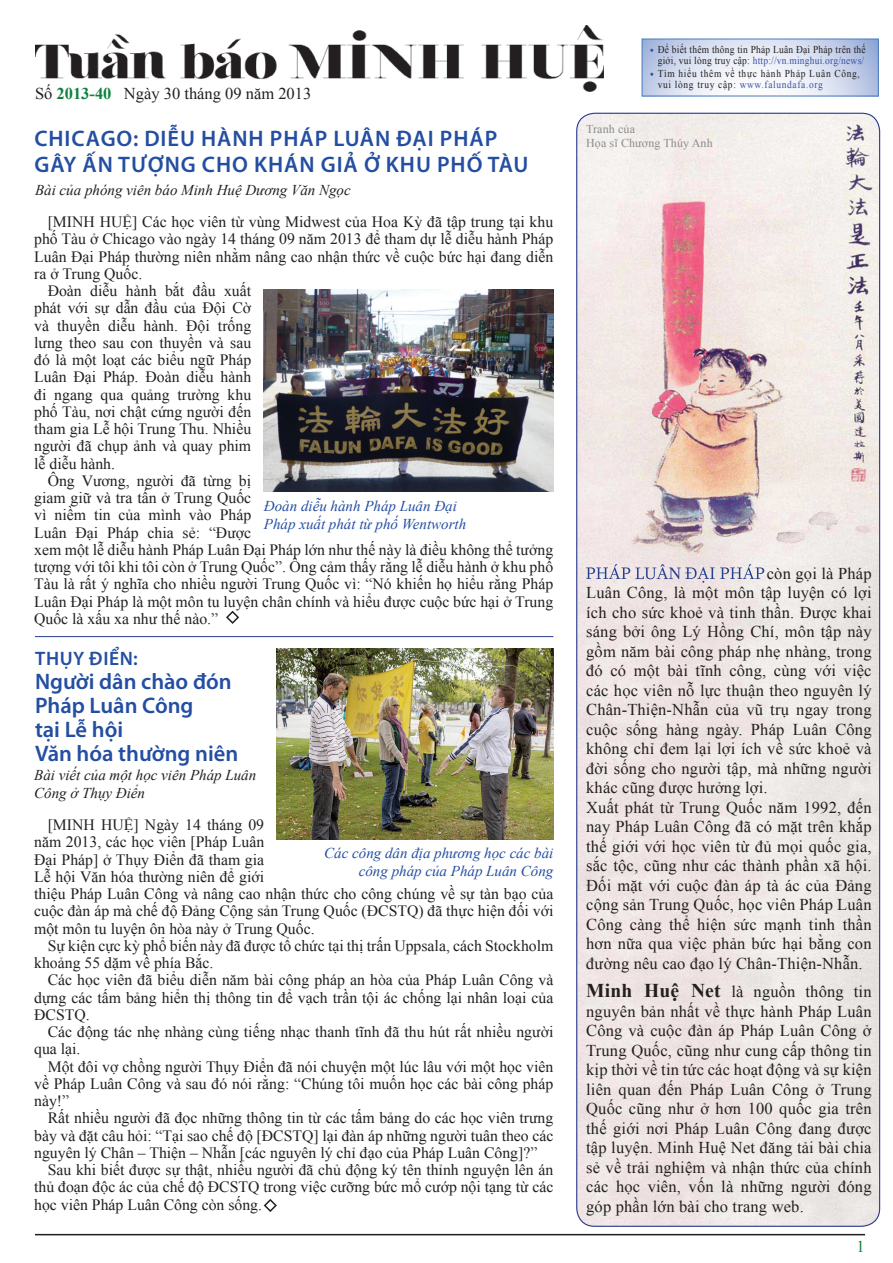
<style>
.page{position:relative;width:893px;height:1263px;background:#fff}
.page>*{position:absolute;margin:0;border:0;box-sizing:border-box;transform-origin:0 0}
.t1{font:600 22.5px "Myriad Pro";letter-spacing:.04em;color:#244ea1}
.t2{font:600 22.5px/24px "Myriad Pro";letter-spacing:.01em;color:#244ea1}
.t3{font:600 19.5px "Myriad Pro";letter-spacing:.03em;color:#244ea1}
.t4{font:16.5px/19.5px "Times New Roman";letter-spacing:.01em;color:#231f20;text-align:justify}
.t5{font:16.5px "Times New Roman";color:#0e813f}
.body_text{font:15.75px/17.2px "Times New Roman";color:#231f20;text-align:justify}
.t6{font:italic 15px/18px "Times New Roman";color:#244ea1}
.t7{font:italic 15px/18px "Times New Roman";color:#231f20}
.t8{font:12px/14.4px "Times New Roman";letter-spacing:.01em;color:#8a8c8f}
.t9{font:10.5px/11.2px "Times New Roman";letter-spacing:.025em;color:#231f20;scale:.9 1}
.t10{font:10.5px "Times New Roman";letter-spacing:.07em;color:#231f20;scale:.9 1}
.t11{font:10.5px "Times New Roman";letter-spacing:.07em;color:#3952a3;scale:.9 1}
.s1{font-weight:700;color:#0e813f}
.s2{color:#3952a3}
.s3{color:#231f20}
.s4{font-weight:700;font-size:19.5px}
</style>
<div class="page">
<hr style="left:35px;top:1234px;width:830px;height:1px;background:#231f20">
<img style="left:577px;top:113px;width:303px;height:1113px">
<img style="left:36px;top:26px;width:567px;height:66px">
<svg style="left:644px;top:41px;width:233px;height:53px"></svg>
<div style="left:642px;top:39px;width:237px;height:57px;border:1px solid #487bbf"></div>
<svg style="left:586px;top:564px;width:178px;height:19px;background:#cdc9d6"></svg>
<svg style="left:226px;top:610px;width:13px;height:14px"></svg>
<svg style="left:263px;top:1199px;width:14px;height:13px"></svg>
<img style="left:264px;top:289px;width:289px;height:203px">
<img style="left:277px;top:648px;width:276px;height:191px">
<hr style="left:35px;top:636px;width:518px;height:1px;background:#253f8e">
<p class="t4" style="left:35px;top:84px;width:278px">Số <span class="s1">2013-40</span> Ngày 30 tháng 09 năm 2013</p>
<p class="t1" style="left:34px;top:124px;width:464px">CHICAGO: DIỄU HÀNH PHÁP LUÂN ĐẠI PHÁP</p>
<p class="t1" style="left:34px;top:150px;width:495px">GÂY ẤN TƯỢNG CHO KHÁN GIẢ Ở KHU PHỐ TÀU</p>
<p class="t7" style="left:35px;top:181px;width:317px">Bài của phóng viên báo Minh Huệ Dương Văn Ngọc</p>
<p class="body_text" style="left:34px;top:213px;width:521px;text-indent:14px">[MINH HUỆ] Các học viên từ vùng Midwest của Hoa Kỳ đã tập trung tại khu phố Tàu ở Chicago vào ngày 14 tháng 09 năm 2013 để tham dự lễ diễu hành Pháp Luân Đại Pháp thường niên nhằm nâng cao nhận thức về cuộc bức hại đang diễn ra ở Trung Quốc.</p>
<p class="body_text" style="left:34px;top:282px;width:219px;text-indent:14px">Đoàn diễu hành bắt đầu xuất phát với sự dẫn đầu của Đội Cờ và thuyền diễu hành. Đội trống lưng theo sau con thuyền và sau đó là một loạt các biểu ngữ Pháp Luân Đại Pháp. Đoàn diễu hành đi ngang qua quảng trường khu phố Tàu, nơi chật cứng người đến tham gia Lễ hội Trung Thu. Nhiều người đã chụp ảnh và quay phim lễ diễu hành.</p>
<p class="body_text" style="left:34px;top:472px;width:521px;text-align:left;text-indent:14px">Ông Vương, người đã từng bị<br>giam giữ và tra tấn ở Trung Quốc<br>vì niềm tin của mình vào Pháp<br>Luân Đại Pháp chia sẻ: “Được<br>xem một lễ diễu hành Pháp Luân Đại Pháp lớn như thế này là điều không thể tưởng tượng với tôi khi tôi còn ở Trung Quốc”. Ông cảm thấy rằng lễ diễu hành ở khu phố Tàu là rất ý nghĩa cho nhiều người Trung Quốc vì: “Nó khiến họ hiểu rằng Pháp Luân Đại Pháp là một môn tu luyện chân chính và hiểu được cuộc bức hại ở Trung Quốc là xấu xa như thế nào.”</p>
<p class="t6" style="left:264px;top:496px;width:204px">Đoàn diễu hành Pháp Luân Đại<br>Pháp xuất phát từ phố Wentworth</p>
<p class="t3" style="left:35px;top:646px;width:104px">THỤY ĐIỂN:</p>
<p class="t2" style="left:35px;top:669px;width:198px">Người dân chào đón<br>Pháp Luân Công</p>
<p class="t2" style="left:35px;top:717px;width:90px">tại Lễ hội</p>
<p class="t2" style="left:35px;top:741px;width:205px">Văn hóa thường niên</p>
<p class="t7" style="left:34px;top:765px;width:224px">Bài viết của một học viên Pháp Luân<br>Công ở Thụy Điển</p>
<p class="body_text" style="left:34px;top:816px;width:521px;text-align:left;text-indent:14px">[MINH HUỆ] Ngày 14 tháng 09<br>năm 2013, các học viên [Pháp Luân<br>Đại Pháp] ở Thụy Điển đã tham gia<br>Lễ hội Văn hóa thường niên để giới<br>thiệu Pháp Luân Công và nâng cao nhận thức cho công chúng về sự tàn bạo của cuộc đàn áp mà chế độ Đảng Cộng sản Trung Quốc (ĐCSTQ) đã thực hiện đối với một môn tu luyện ôn hòa này ở Trung Quốc.</p>
<p class="body_text" style="left:34px;top:937px;width:521px;text-indent:14px">Sự kiện cực kỳ phổ biến này đã được tổ chức tại thị trấn Uppsala, cách Stockholm khoảng 55 dặm về phía Bắc.</p>
<p class="body_text" style="left:34px;top:971px;width:521px;text-indent:14px">Các học viên đã biểu diễn năm bài công pháp an hòa của Pháp Luân Công và dựng các tấm bảng hiển thị thông tin để vạch trần tội ác chống lại nhân loại của ĐCSTQ.</p>
<p class="body_text" style="left:34px;top:1023px;width:521px;text-indent:14px">Các động tác nhẹ nhàng cùng tiếng nhạc thanh tĩnh đã thu hút rất nhiều người qua lại.</p>
<p class="body_text" style="left:34px;top:1057px;width:521px;text-indent:14px">Một đôi vợ chồng người Thụy Điển đã nói chuyện một lúc lâu với một học viên về Pháp Luân Công và sau đó nói rằng: “Chúng tôi muốn học các bài công pháp này!”</p>
<p class="body_text" style="left:34px;top:1109px;width:521px;text-indent:14px">Rất nhiều người đã đọc những thông tin từ các tấm bảng do các học viên trưng bày và đặt câu hỏi: “Tại sao chế độ [ĐCSTQ] lại đàn áp những người tuân theo các nguyên lý Chân – Thiện – Nhẫn [các nguyên lý chỉ đạo của Pháp Luân Công]?”</p>
<p class="body_text" style="left:34px;top:1161px;width:521px;text-indent:14px">Sau khi biết được sự thật, nhiều người đã chủ động ký tên thỉnh nguyện lên án thủ đoạn độc ác của chế độ ĐCSTQ trong việc cưỡng bức mổ cướp nội tạng từ các học viên Pháp Luân Công còn sống.</p>
<p class="t6" style="left:324px;top:844px;width:231px;text-align:right">Các công dân địa phương học các bài công pháp của Pháp Luân Công</p>
<p class="t9" style="left:658px;top:44px;width:233px">Để biết thêm thông tin Pháp Luân Đại Pháp trên thế giới, vui lòng truy cập: <span class="s2">http://vn.minghui.org/news/</span></p>
<p class="t10" style="left:658px;top:67px;width:226px">Tìm hiểu thêm về thực hành Pháp Luân Công,</p>
<p class="t11" style="left:658px;top:78px;width:185px"><span class="s3">vui lòng truy cập:</span> www.falundafa.org</p>
<p class="t8" style="left:586px;top:122px;width:128px">Tranh của<br>Họa sĩ Chương Thúy Anh</p>
<p class="t4" style="left:586px;top:563px;width:287px;text-indent:181px">còn gọi là Pháp Luân Công, là một môn tập luyện có lợi ích cho sức khoẻ và tinh thần. Được khai sáng bởi ông Lý Hồng Chí, môn tập này gồm năm bài công pháp nhẹ nhàng, trong đó có một bài tĩnh công, cùng với việc các học viên nỗ lực thuận theo nguyên lý Chân-Thiện-Nhẫn của vũ trụ ngay trong cuộc sống hàng ngày. Pháp Luân Công không chỉ đem lại lợi ích về sức khoẻ và đời sống cho người tập, mà những người khác cũng được hưởng lợi.</p>
<p class="t4" style="left:586px;top:797px;width:287px">Xuất phát từ Trung Quốc năm 1992, đến nay Pháp Luân Công đã có mặt trên khắp thế giới với học viên từ đủ mọi quốc gia, sắc tộc, cũng như các thành phần xã hội.<br>Đối mặt với cuộc đàn áp tà ác của Đảng cộng sản Trung Quốc, học viên Pháp Luân Công càng thể hiện sức mạnh tinh thần hơn nữa qua việc phản bức hại bằng con đường nêu cao đạo lý Chân-Thiện-Nhẫn.</p>
<p class="t4" style="left:586px;top:982px;width:287px"><span class="s4">Minh Huệ Net</span> là nguồn thông tin nguyên bản nhất về thực hành Pháp Luân Công và cuộc đàn áp Pháp Luân Công ở Trung Quốc, cũng như cung cấp thông tin kịp thời về tin tức các hoạt động và sự kiện liên quan đến Pháp Luân Công ở Trung Quốc cũng như ở hơn 100 quốc gia trên thế giới nơi Pháp Luân Công đang được tập luyện. Minh Huệ Net đăng tải bài chia sẻ về trải nghiệm và nhận thức của chính các học viên, vốn là những người đóng góp phần lớn bài cho trang web.</p>
<p class="t5" style="left:856px;top:1236px;width:10px">1</p>
</div>
